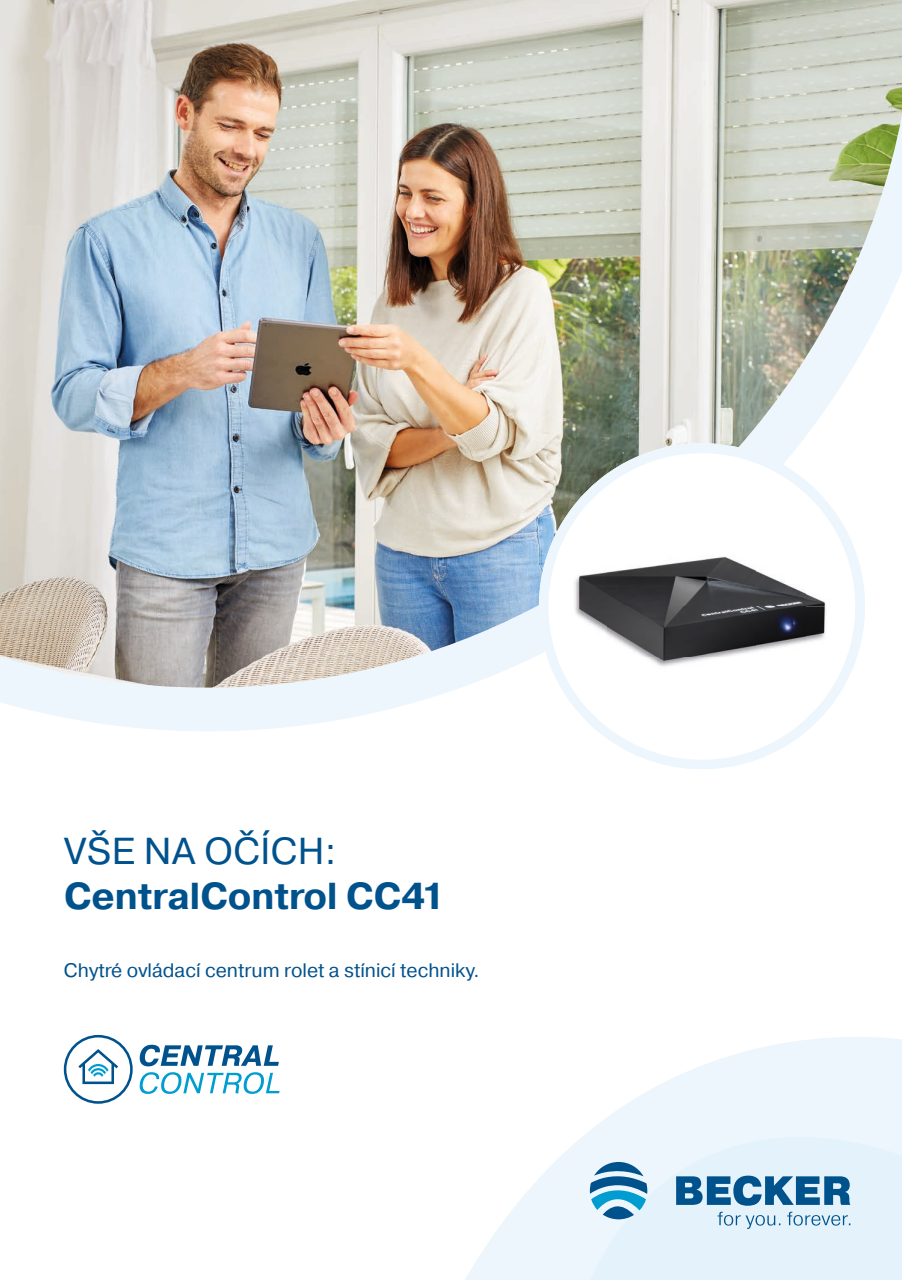
<style>
.page{position:relative;width:902px;height:1280px;background:#fff}
.page>*{position:absolute;margin:0;border:0;box-sizing:border-box;transform-origin:0 0}
.t1{font:700 37.5px "Pragmatica";color:#00528d}
.t2{font:37.5px "Pragmatica";letter-spacing:.01em;color:#00528d}
.t3{font:19.5px "Pragmatica";color:#00528d}
</style>
<div class="page">
<svg style="left:0;top:688px;width:826px;height:43px;fill:#edf6fc"></svg>
<img style="left:0;top:0;width:901px;height:688px">
<svg style="left:465px;top:1037px;width:436px;height:243px"></svg>
<svg style="left:717px;top:1212px;width:133px;height:17px;background:#bed8e9"></svg>
<svg style="left:676px;top:1175px;width:174px;height:31px;background:#548db5"></svg>
<svg style="left:590px;top:1162px;width:57px;height:57px;background:#71adcd"></svg>
<svg style="left:140px;top:1045px;width:139px;height:21px"></svg>
<svg style="left:140px;top:1072px;width:139px;height:22px"></svg>
<svg style="left:64px;top:1035px;width:69px;height:69px"></svg>
<div style="left:539px;top:443px;width:326px;height:326px;background:#edf6fc;border-radius:50%"></div>
<div style="left:548px;top:453px;width:307px;height:307px;background:#fff;border-radius:50%"></div>
<img style="left:558px;top:504px;width:288px;height:47px">
<img style="left:574px;top:555px;width:281px;height:103px">
<img style="left:558px;top:657px;width:288px;height:52px">
<h1 class="t2" style="left:64px;top:828px;width:274px">VŠE NA OČÍCH:</h1>
<h1 class="t1" style="left:64px;top:872px;width:383px">CentralControl CC41</h1>
<p class="t3" style="left:64px;top:958px;width:417px">Chytré ovládací centrum rolet a stínicí techniky.</p>
</div>
